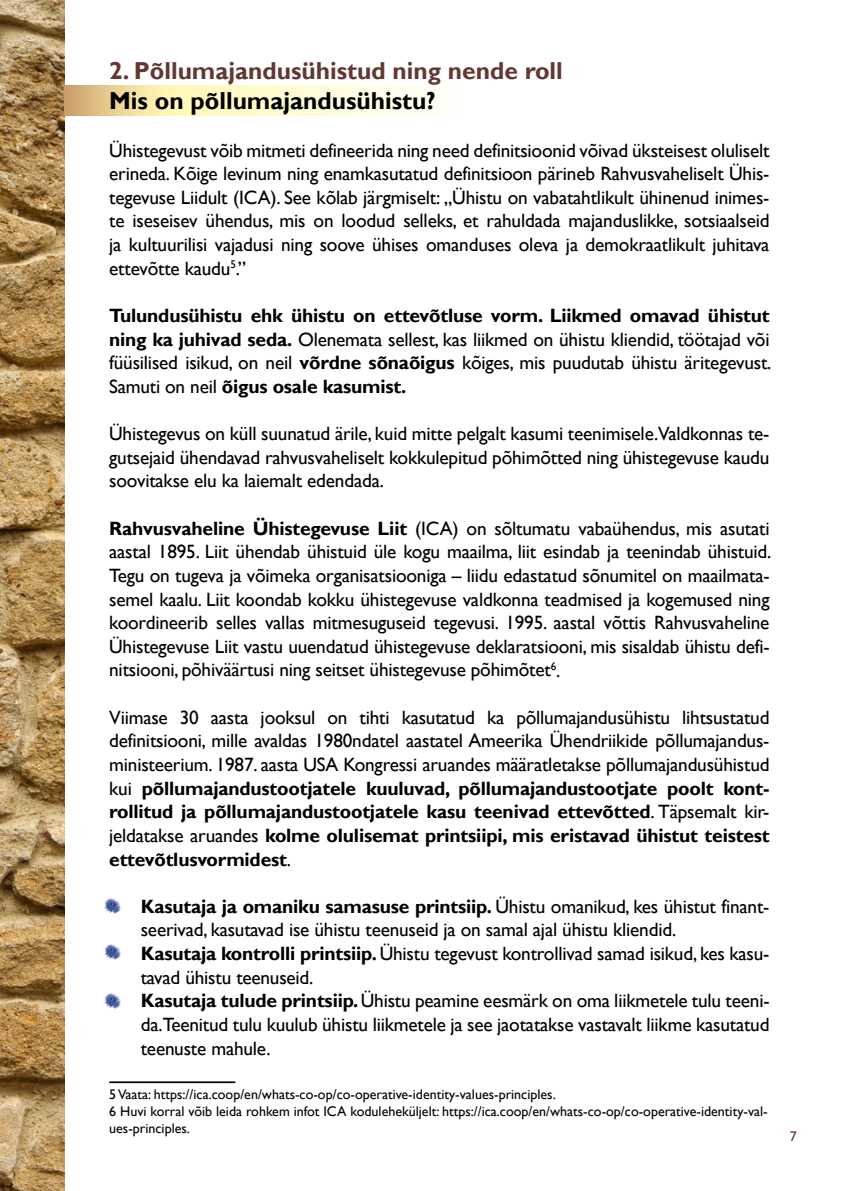
<style>
.page{position:relative;width:844px;height:1191px;background:#fff}
.page>*{position:absolute;margin:0;border:0;box-sizing:border-box;transform-origin:0 0}
.t1{font:700 24.5px "Gill Sans";color:#623831}
.t2{font:700 24.5px "Gill Sans";color:#000}
.t3{font:19.25px/23.6px "Gill Sans";letter-spacing:-.01em;color:#000;text-align:justify}
.t4{font:14px/16.8px "Gill Sans";color:#000}
.t5{font:14px "Gill Sans";color:#623831}
.s1{font-weight:700}
</style>
<div class="page">
<img style="left:0;top:0;width:64px;height:1191px">
<svg style="left:64px;top:86px;width:368px;height:30px;background:#f8eec2"></svg>
<hr style="left:109px;top:1081px;width:126px;height:2px;background:#000">
<img style="left:104px;top:898px;width:16px;height:15px">
<img style="left:104px;top:944px;width:16px;height:15px">
<img style="left:104px;top:993px;width:16px;height:15px">
<p class="t1" style="left:109px;top:56px;width:455px">2. Põllumajandusühistud ning nende roll</p>
<p class="t2" style="left:109px;top:86px;width:328px">Mis on põllumajandusühistu?</p>
<p class="t3" style="left:109px;top:139px;width:661px">Ühistegevust võib mitmeti defineerida ning need definitsioonid võivad üksteisest oluliselt erineda. Kõige levinum ning enamkasutatud definitsioon pärineb Rahvusvaheliselt Ühis&shy;tegevuse Liidult (ICA). See kõlab järgmiselt: „Ühistu on vabatahtlikult ühinenud inimes&shy;te iseseisev ühendus, mis on loodud selleks, et rahuldada majanduslikke, sotsiaalseid ja kultuurilisi vajadusi ning soove ühises omanduses oleva ja demokraatlikult juhitava ettevõtte kaudu<sup>5</sup>.”</p>
<p class="t3" style="left:109px;top:304px;width:663px"><span class="s1">Tulundusühistu ehk ühistu on ettevõtluse vorm. Liikmed omavad ühistut ning ka juhivad seda.</span> Olenemata sellest, kas liikmed on ühistu kliendid, töötajad või füüsilised isikud, on neil <span class="s1">võrdne sõnaõigus</span> kõiges, mis puudutab ühistu äritegevust.<br>Samuti on neil <span class="s1">õigus osale kasumist.</span></p>
<p class="t3" style="left:109px;top:422px;width:661px">Ühistegevus on küll suunatud ärile, kuid mitte pelgalt kasumi teenimisele.Valdkonnas te&shy;gutsejaid ühendavad rahvusvaheliselt kokkulepitud põhimõtted ning ühistegevuse kaudu soovitakse elu ka laiemalt edendada.</p>
<p class="t3" style="left:109px;top:517px;width:663px"><span class="s1">Rahvusvaheline Ühistegevuse Liit</span> (ICA) on sõltumatu vabaühendus, mis asutati aastal 1895. Liit ühendab ühistuid üle kogu maailma, liit esindab ja teenindab ühistuid.<br>Tegu on tugeva ja võimeka organisatsiooniga – liidu edastatud sõnumitel on maailmata&shy;semel kaalu. Liit koondab kokku ühistegevuse valdkonna teadmised ja kogemused ning koordineerib selles vallas mitmesuguseid tegevusi. 1995. aastal võttis Rahvusvaheline Ühistegevuse Liit vastu uuendatud ühistegevuse deklaratsiooni, mis sisaldab ühistu defi&shy;nitsiooni, põhiväärtusi ning seitset ühistegevuse põhimõtet<sup>6</sup>.</p>
<p class="t3" style="left:109px;top:706px;width:661px">Viimase 30 aasta jooksul on tihti kasutatud ka põllumajandusühistu lihtsustatud definitsiooni, mille avaldas 1980ndatel aastatel Ameerika Ühendriikide põllumajandus&shy;ministeerium. 1987. aasta USA Kongressi aruandes määratletakse põllumajandusühistud kui <span class="s1">põllumajandustootjatele kuuluvad, põllumajandustootjate poolt kont&shy;rollitud ja põllumajandustootjatele kasu teenivad ettevõtted</span>. Täpsemalt kir&shy;jeldatakse aruandes <span class="s1">kolme olulisemat printsiipi, mis eristavad ühistut teistest ettevõtlusvormidest</span>.</p>
<p class="t3" style="left:141px;top:895px;width:630px;text-indent:-31px"><span class="s1">• Kasutaja ja omaniku samasuse printsiip.</span> Ühistu omanikud, kes ühistut finant&shy;seerivad, kasutavad ise ühistu teenuseid ja on samal ajal ühistu kliendid.</p>
<p class="t3" style="left:141px;top:942px;width:630px;text-indent:-31px"><span class="s1">• Kasutaja kontrolli printsiip.</span> Ühistu tegevust kontrollivad samad isikud, kes kasu&shy;tavad ühistu teenuseid.</p>
<p class="t3" style="left:141px;top:989px;width:630px;text-indent:-31px"><span class="s1">• Kasutaja tulude printsiip.</span> Ühistu peamine eesmärk on oma liikmetele tulu teeni&shy;da.Teenitud tulu kuulub ühistu liikmetele ja see jaotatakse vastavalt liikme kasutatud teenuste mahule.</p>
<p class="t4" style="left:109px;top:1086px;width:660px">5 Vaata: https://ica.coop/en/whats-co-op/co-operative-identity-values-principles.<br>6 Huvi korral võib leida rohkem infot ICA koduleheküljelt: https://ica.coop/en/whats-co-op/co-operative-identity-val&shy;ues-principles.</p>
<p class="t5" style="left:789px;top:1128px;width:8px">7</p>
</div>
